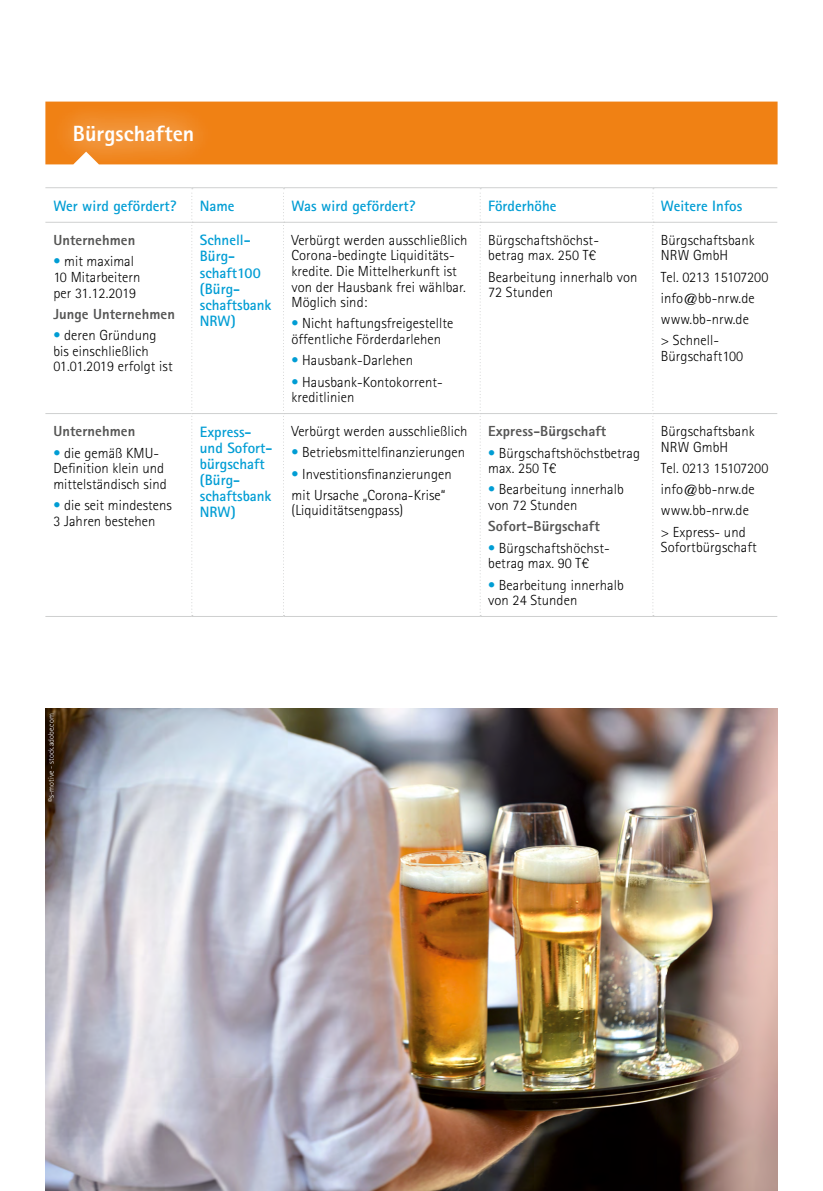
<style>
.page{position:relative;width:823px;height:1191px;background:#fff}
.page>*{position:absolute;margin:0;border:0;box-sizing:border-box;transform-origin:0 0}
.Infobox_Headline{font:800 22px "AT Rotis Sans Serif";letter-spacing:.005em;color:#fff}
.Subline_9{font:700 15px/16px "AT Rotis Sans Serif";color:#009dd4}
.Tabellentext_7_3_7_8{font:300 14.6px/15.6px "AT Rotis Sans Serif";letter-spacing:.005em;color:#000}
.Tabellentext_7_3_7_8-2{font:800 14.6px "AT Rotis Sans Serif";letter-spacing:.005em;color:#565655}
.ohne_Raster_Fliesste{font:300 8px "Rotis Sans Serif Std";color:#fff}
.s1{color:#009dd4}
.s2{font-family:"Rotis Sans Serif Std"}
</style>
<div class="page">
<hr style="left:45px;top:187px;width:147px;height:1px;background:#cfd0d0">
<hr style="left:192px;top:187px;width:91px;height:1px;background:#cfd0d0">
<hr style="left:283px;top:187px;width:197px;height:1px;background:#cfd0d0">
<hr style="left:480px;top:187px;width:172px;height:1px;background:#cfd0d0">
<hr style="left:652px;top:187px;width:124px;height:1px;background:#cfd0d0">
<hr style="left:45px;top:222px;width:146px;height:1px;background:#cfd0d0">
<hr style="left:192px;top:222px;width:91px;height:1px;background:#cfd0d0">
<hr style="left:284px;top:222px;width:195px;height:1px;background:#cfd0d0">
<hr style="left:480px;top:222px;width:172px;height:1px;background:#cfd0d0">
<hr style="left:653px;top:222px;width:123px;height:1px;background:#cfd0d0">
<hr style="left:45px;top:413px;width:146px;height:1px;background:#cfd0d0">
<hr style="left:192px;top:413px;width:91px;height:1px;background:#cfd0d0">
<hr style="left:284px;top:413px;width:195px;height:1px;background:#cfd0d0">
<hr style="left:480px;top:413px;width:172px;height:1px;background:#cfd0d0">
<hr style="left:653px;top:413px;width:123px;height:1px;background:#cfd0d0">
<hr style="left:45px;top:616px;width:147px;height:1px;background:#cfd0d0">
<hr style="left:192px;top:616px;width:91px;height:1px;background:#cfd0d0">
<hr style="left:283px;top:616px;width:197px;height:1px;background:#cfd0d0">
<hr style="left:480px;top:616px;width:172px;height:1px;background:#cfd0d0">
<hr style="left:652px;top:616px;width:124px;height:1px;background:#cfd0d0">
<svg style="left:191px;top:188px;width:2px;height:428px"></svg>
<svg style="left:283px;top:188px;width:1px;height:428px"></svg>
<svg style="left:479px;top:188px;width:2px;height:428px"></svg>
<svg style="left:652px;top:188px;width:1px;height:428px"></svg>
<div style="left:227px;top:102px;width:550px;height:62px;background:#f08114"></div>
<div style="left:39px;top:90px;width:188px;height:90px;background:#fff;opacity:.35"></div>
<div style="left:49px;top:101px;width:169px;height:69px;background:#fff;opacity:.75"></div>
<img style="left:45px;top:709px;width:732px;height:482px">
<p class="Infobox_Headline" style="left:73px;top:119px;width:123px">Bürgschaften</p>
<p class="Subline_9" style="left:53px;top:198px;width:124px">Wer wird gefördert?</p>
<p class="Subline_9" style="left:200px;top:198px;width:36px">Name</p>
<p class="Subline_9" style="left:291px;top:198px;width:125px">Was wird gefördert?</p>
<p class="Subline_9" style="left:488px;top:198px;width:70px">Förderhöhe</p>
<p class="Subline_9" style="left:660px;top:198px;width:83px">Weitere Infos</p>
<p class="Tabellentext_7_3_7_8-2" style="left:53px;top:231px;width:83px">Unternehmen</p>
<p class="Tabellentext_7_3_7_8" style="left:53px;top:254px;width:88px"><span class="s1">•</span> mit maximal<br>10 Mitarbeitern per 31.12.2019</p>
<p class="Tabellentext_7_3_7_8-2" style="left:53px;top:304px;width:123px">Junge Unternehmen</p>
<p class="Tabellentext_7_3_7_8" style="left:53px;top:327px;width:121px"><span class="s1">•</span> deren Gründung bis einschließlich<br>01.01.2019 erfolgt ist</p>
<p class="Subline_9" style="left:200px;top:232px;width:73px">Schnell-<br>Bürg&shy;schaft100 (Bürg&shy;schaftsbank<br>NRW)</p>
<p class="Tabellentext_7_3_7_8" style="left:291px;top:232px;width:177px">Verbürgt werden ausschließlich<br>Corona-bedingte Liquiditäts&shy;kredite. Die Mittelherkunft ist von der Hausbank frei wählbar.<br>Möglich sind:</p>
<p class="Tabellentext_7_3_7_8" style="left:488px;top:232px;width:112px">Bürgschaftshöchst&shy;betrag max. 250 T<span class="s2">€</span></p>
<p class="Tabellentext_7_3_7_8" style="left:488px;top:269px;width:151px">Bearbeitung innerhalb von<br>72 Stunden</p>
<p class="Tabellentext_7_3_7_8" style="left:660px;top:232px;width:95px">Bürgschaftsbank<br>NRW GmbH</p>
<p class="Tabellentext_7_3_7_8" style="left:660px;top:269px;width:109px">Tel. 0213 15107200</p>
<p class="Tabellentext_7_3_7_8" style="left:660px;top:290px;width:95px">info@bb-nrw.de</p>
<p class="Tabellentext_7_3_7_8" style="left:660px;top:311px;width:89px">www.bb-nrw.de</p>
<p class="Tabellentext_7_3_7_8" style="left:660px;top:333px;width:84px">&gt; Schnell-<br>Bürgschaft100</p>
<p class="Tabellentext_7_3_7_8" style="left:291px;top:316px;width:163px"><span class="s1">•</span> Nicht haftungsfreigestellte öffentliche Förderdarlehen</p>
<p class="Tabellentext_7_3_7_8" style="left:291px;top:352px;width:123px"><span class="s1">•</span> Hausbank-Darlehen</p>
<p class="Tabellentext_7_3_7_8" style="left:291px;top:374px;width:153px"><span class="s1">•</span> Hausbank-Kontokorrent&shy;kreditlinien</p>
<p class="Tabellentext_7_3_7_8-2" style="left:53px;top:422px;width:83px">Unternehmen</p>
<p class="Tabellentext_7_3_7_8" style="left:53px;top:445px;width:115px"><span class="s1">•</span> die gemäß KMU-<br>Definition klein und mittelständisch sind</p>
<p class="Tabellentext_7_3_7_8" style="left:53px;top:497px;width:120px"><span class="s1">•</span> die seit mindestens<br>3 Jahren bestehen</p>
<p class="Subline_9" style="left:200px;top:423px;width:74px">Express&shy;und Sofort&shy;bürgschaft (Bürg&shy;schaftsbank<br>NRW)</p>
<p class="Tabellentext_7_3_7_8" style="left:291px;top:423px;width:177px">Verbürgt werden ausschließlich</p>
<p class="Tabellentext_7_3_7_8" style="left:291px;top:444px;width:175px"><span class="s1">•</span> Betriebsmittelfinanzierungen</p>
<p class="Tabellentext_7_3_7_8" style="left:291px;top:466px;width:162px"><span class="s1">•</span> Investitionsfinanzierungen</p>
<p class="Tabellentext_7_3_7_8" style="left:291px;top:487px;width:155px">mit Ursache „Corona-Krise“ (Liquiditätsengpass)</p>
<p class="Tabellentext_7_3_7_8-2" style="left:488px;top:422px;width:120px">Express-Bürgschaft</p>
<p class="Tabellentext_7_3_7_8" style="left:488px;top:445px;width:153px"><span class="s1">•</span> Bürgschaftshöchstbetrag max. 250 T<span class="s2">€</span></p>
<p class="Tabellentext_7_3_7_8" style="left:488px;top:482px;width:137px"><span class="s1">•</span> Bearbeitung innerhalb von 72 Stunden</p>
<p class="Tabellentext_7_3_7_8-2" style="left:488px;top:517px;width:113px">Sofort-Bürgschaft</p>
<p class="Tabellentext_7_3_7_8" style="left:488px;top:540px;width:123px"><span class="s1">•</span> Bürgschaftshöchst&shy;betrag max. 90 T<span class="s2">€</span></p>
<p class="Tabellentext_7_3_7_8" style="left:488px;top:577px;width:137px"><span class="s1">•</span> Bearbeitung innerhalb von 24 Stunden</p>
<p class="Tabellentext_7_3_7_8" style="left:660px;top:423px;width:95px">Bürgschaftsbank<br>NRW GmbH</p>
<p class="Tabellentext_7_3_7_8" style="left:660px;top:460px;width:109px">Tel. 0213 15107200</p>
<p class="Tabellentext_7_3_7_8" style="left:660px;top:481px;width:95px">info@bb-nrw.de</p>
<p class="Tabellentext_7_3_7_8" style="left:660px;top:503px;width:89px">www.bb-nrw.de</p>
<p class="Tabellentext_7_3_7_8" style="left:660px;top:524px;width:97px">&gt; Express- und<br>Sofortbürgschaft</p>
<p class="ohne_Raster_Fliesste" style="left:46px;top:801px;width:90px;rotate:-90deg">©s-motive - stock.adobe.com</p>
</div>
